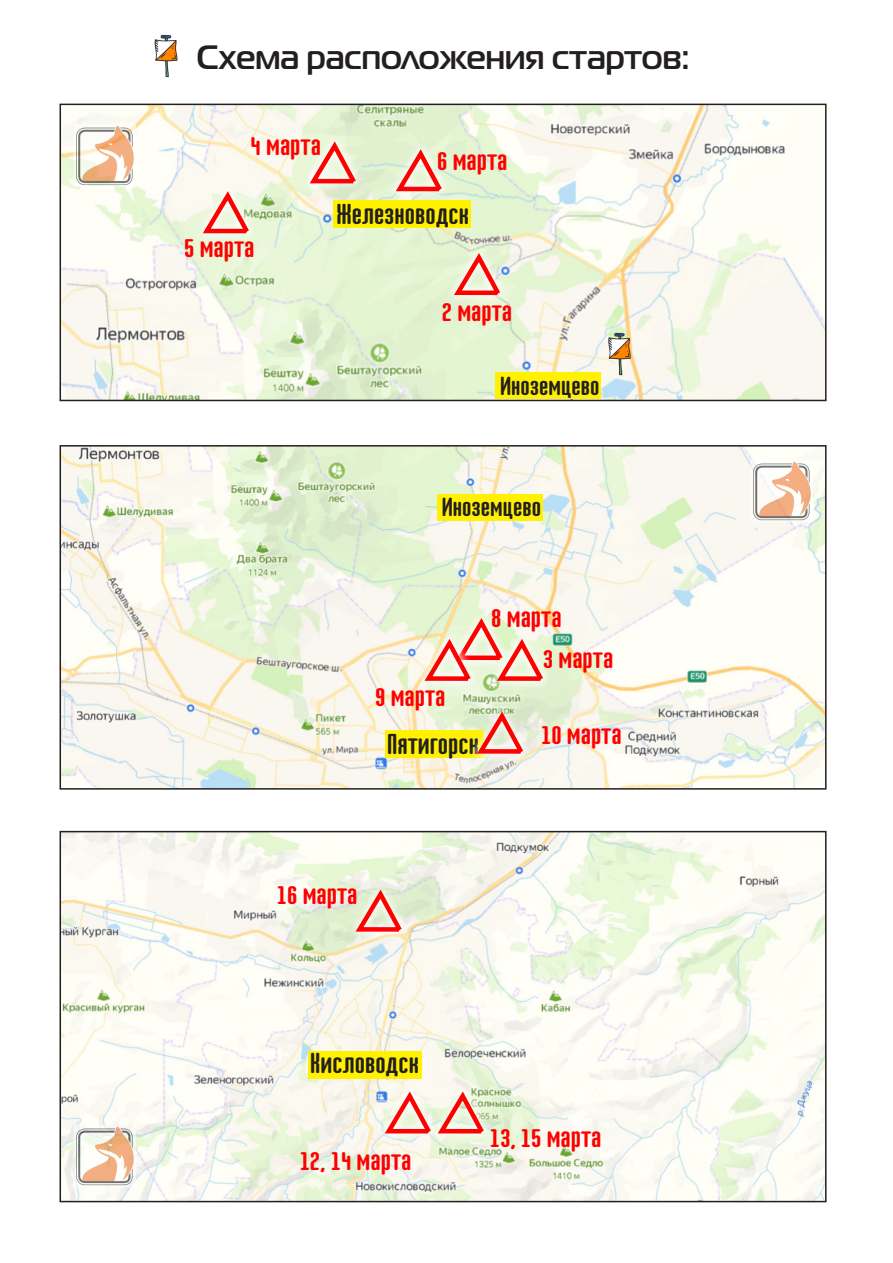
<style>
.page{position:relative;width:893px;height:1263px;background:#fff}
.page>*{position:absolute;margin:0;border:0;box-sizing:border-box;transform-origin:0 0}
.t1{font:700 33.75px "Magistral C";color:#231f20}
.t2{font:25.65px "Marten Cyr";color:#f00;scale:1.33 1}
.t3{font:25.65px "Marten Cyr";color:#231f20;scale:1.33 1}
.t4{font:23.25px "Marten Cyr";color:#231f20;scale:1.33 1}
</style>
<div class="page">
<img style="left:63px;top:834px;width:760px;height:365px">
<div style="left:60px;top:831px;width:766px;height:371px;border:2px solid #231f20"></div>
<img style="left:154px;top:34px;width:24px;height:44px">
<svg style="left:346px;top:880px;width:65px;height:61px"></svg>
<svg style="left:352px;top:885px;width:54px;height:51px;background:#ecc0b1"></svg>
<div style="left:308px;top:1051px;width:113px;height:28px;background:#fff101"></div>
<svg style="left:441px;top:1082px;width:53px;height:61px"></svg>
<img style="left:63px;top:448px;width:760px;height:339px">
<div style="left:60px;top:445px;width:766px;height:345px;border:2px solid #231f20"></div>
<svg style="left:375px;top:1082px;width:66px;height:61px"></svg>
<svg style="left:381px;top:1087px;width:107px;height:51px"></svg>
<img style="left:63px;top:107px;width:760px;height:291px">
<div style="left:60px;top:104px;width:766px;height:297px;border:2px solid #231f20"></div>
<div style="left:386px;top:730px;width:98px;height:28px;background:#fff101"></div>
<div style="left:333px;top:200px;width:138px;height:28px;background:#fff101"></div>
<div style="left:495px;top:372px;width:106px;height:27px;background:#fff101"></div>
<div style="left:437px;top:494px;width:106px;height:27px;background:#fff101"></div>
<svg style="left:193px;top:182px;width:66px;height:61px"></svg>
<svg style="left:199px;top:187px;width:54px;height:51px"></svg>
<svg style="left:386px;top:140px;width:65px;height:60px"></svg>
<svg style="left:392px;top:145px;width:54px;height:51px;background:#ecc4b1"></svg>
<svg style="left:300px;top:132px;width:65px;height:61px"></svg>
<svg style="left:306px;top:137px;width:54px;height:51px;background:#efc6b3"></svg>
<svg style="left:447px;top:609px;width:65px;height:4px"></svg>
<svg style="left:467px;top:702px;width:66px;height:62px"></svg>
<svg style="left:473px;top:707px;width:54px;height:51px;background:#eabd9c"></svg>
<svg style="left:487px;top:630px;width:66px;height:61px"></svg>
<svg style="left:444px;top:244px;width:66px;height:61px"></svg>
<svg style="left:450px;top:248px;width:54px;height:51px;background:#ecc3b1"></svg>
<svg style="left:415px;top:630px;width:65px;height:61px"></svg>
<svg style="left:421px;top:613px;width:126px;height:72px;background:#f0cab6"></svg>
<img style="left:752px;top:462px;width:59px;height:58px">
<div style="left:750px;top:460px;width:63px;height:62px;border:1px solid #fff"></div>
<img style="left:75px;top:126px;width:59px;height:59px">
<div style="left:73px;top:124px;width:63px;height:63px;border:1px solid #fff"></div>
<img style="left:75px;top:1127px;width:59px;height:58px">
<div style="left:73px;top:1125px;width:63px;height:62px;border:1px solid #fff"></div>
<img style="left:589px;top:324px;width:61px;height:60px">
<p class="t1" style="left:197px;top:37px;width:494px">Схема расположения стартов:</p>
<p class="t2" style="left:251px;top:131px;width:54px">4 марта</p>
<p class="t2" style="left:184px;top:232px;width:54px">5 марта</p>
<p class="t2" style="left:437px;top:145px;width:54px">6 марта</p>
<p class="t3" style="left:336px;top:199px;width:101px">Железноводск</p>
<p class="t2" style="left:442px;top:296px;width:54px">2 марта</p>
<p class="t4" style="left:500px;top:372px;width:76px">Иноземцево</p>
<p class="t4" style="left:442px;top:494px;width:76px">Иноземцево</p>
<p class="t2" style="left:491px;top:602px;width:54px">8 марта</p>
<p class="t2" style="left:375px;top:681px;width:54px">9 марта</p>
<p class="t3" style="left:387px;top:729px;width:71px">Пятигорск</p>
<p class="t2" style="left:543px;top:643px;width:54px">3 марта</p>
<p class="t2" style="left:541px;top:719px;width:62px">10 марта</p>
<p class="t2" style="left:277px;top:879px;width:62px">16 марта</p>
<p class="t3" style="left:310px;top:1048px;width:83px">Кисловодск</p>
<p class="t2" style="left:300px;top:1145px;width:86px">12, 14 марта</p>
<p class="t2" style="left:490px;top:1122px;width:86px">13, 15 марта</p>
</div>
